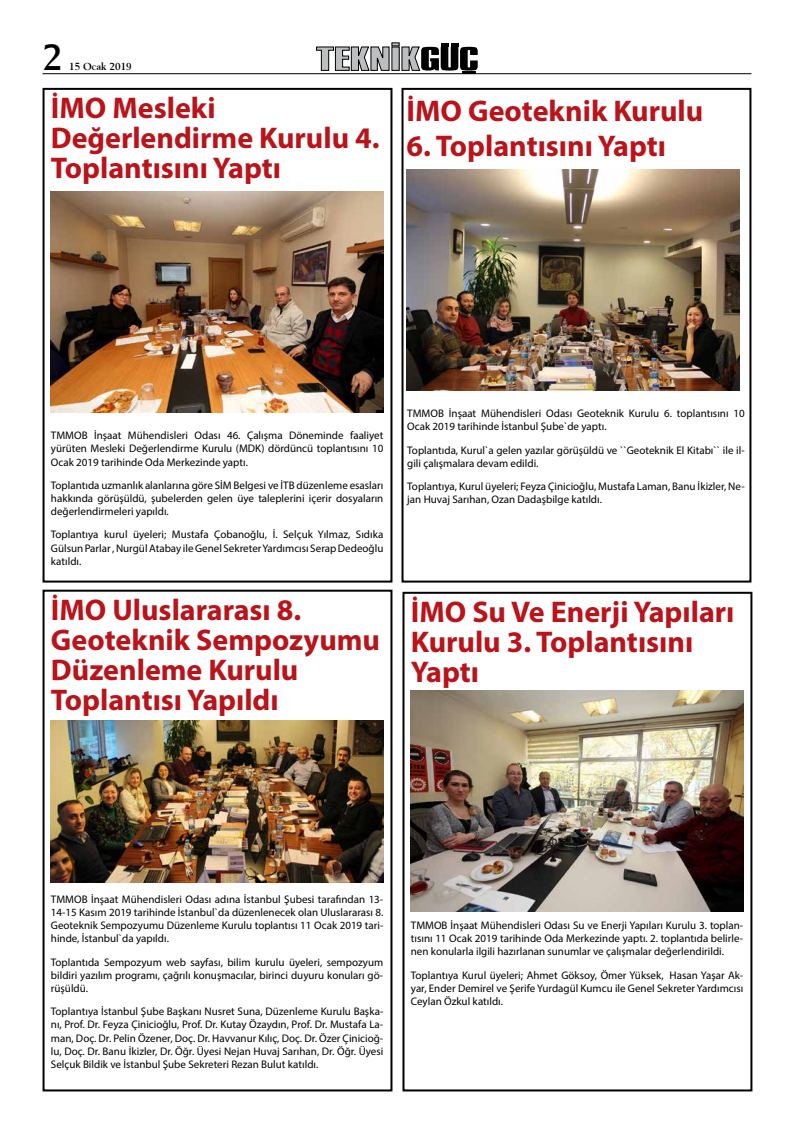
<style>
.page{position:relative;width:794px;height:1134px;background:#fff}
.page>*{position:absolute;margin:0;border:0;box-sizing:border-box;transform-origin:0 0}
.t1{font:700 36px "Revival 565 BT";color:#000}
.t2{font:700 30px/30px "Myriad Pro";color:#ba1319}
.t3{font:11px/13.2px "Myriad Pro";color:#000;text-align:justify}
.t4{font:700 10px "Revival 565 BT";color:#000}
</style>
<div class="page">
<svg style="left:316px;top:43px;width:162px;height:30px"></svg>
<hr style="left:43px;top:73px;width:708px;height:1px;background:#000">
<div style="left:401px;top:88px;width:350px;height:495px;border:2px solid #000"></div>
<div style="left:402px;top:592px;width:350px;height:499px;border:2px solid #000"></div>
<div style="left:43px;top:88px;width:349px;height:495px;border:2px solid #000"></div>
<img style="left:406px;top:169px;width:333px;height:222px">
<img style="left:411px;top:690px;width:332px;height:221px">
<img style="left:51px;top:191px;width:332px;height:222px">
<div style="left:43px;top:590px;width:349px;height:501px;border:2px solid #000"></div>
<img style="left:51px;top:720px;width:332px;height:162px">
<h1 class="t1" style="left:43px;top:35px;width:22px">2</h1>
<p class="t4" style="left:69px;top:60px;width:64px">15 Ocak 2019</p>
<h2 class="t2" style="left:51px;top:92px;width:330px">İMO Mesleki<br>Değerlendirme Kurulu 4.<br>Toplantısını Yaptı</h2>
<h2 class="t2" style="left:406px;top:95px;width:298px">İMO Geoteknik Kurulu</h2>
<h2 class="t2" style="left:406px;top:130px;width:261px">6. Toplantısını Yaptı</h2>
<p class="t3" style="left:51px;top:429px;width:334px">TMMOB İnşaat Mühendisleri Odası 46. Çalışma Döneminde faaliyet yürüten Mesleki Değerlendirme Kurulu (MDK) dördüncü toplantısını 10<br>Ocak 2019 tarihinde Oda Merkezinde yaptı.</p>
<p class="t3" style="left:51px;top:478px;width:334px">Toplantıda uzmanlık alanlarına göre SİM Belgesi ve İTB düzenleme esasları hakkında görüşüldü, şubelerden gelen üye taleplerini içerir dosyaların değerlendirmeleri yapıldı.</p>
<p class="t3" style="left:51px;top:528px;width:334px">Toplantıya kurul üyeleri; Mustafa Çobanoğlu, İ. Selçuk Yılmaz, Sıdıka Gülsun Parlar , Nurgül Atabay ile Genel Sekreter Yardımcısı Serap Dedeoğlu katıldı.</p>
<h2 class="t2" style="left:51px;top:594px;width:331px">İMO Uluslararası 8.<br>Geoteknik Sempozyumu<br>Düzenleme Kurulu<br>Toplantısı Yapıldı</h2>
<p class="t3" style="left:407px;top:407px;width:339px">TMMOB İnşaat Mühendisleri Odası Geoteknik Kurulu 6. toplantısını 10<br>Ocak 2019 tarihinde İstanbul Şube`de yaptı.</p>
<p class="t3" style="left:407px;top:443px;width:339px">Toplantıda, Kurul`a gelen yazılar görüşüldü ve ``Geoteknik El Kitabı`` ile il&shy;gili çalışmalara devam edildi.</p>
<p class="t3" style="left:407px;top:479px;width:339px">Toplantıya, Kurul üyeleri; Feyza Çinicioğlu, Mustafa Laman, Banu İkizler, Ne&shy;jan Huvaj Sarıhan, Ozan Dadaşbilge katıldı.</p>
<h2 class="t2" style="left:411px;top:596px;width:325px">İMO Su Ve Enerji Yapıları<br>Kurulu 3. Toplantısını<br>Yaptı</h2>
<p class="t3" style="left:51px;top:892px;width:334px">TMMOB İnşaat Mühendisleri Odası adına İstanbul Şubesi tarafından 13- 14-15 Kasım 2019 tarihinde İstanbul`da düzenlenecek olan Uluslararası 8.<br>Geoteknik Sempozyumu Düzenleme Kurulu toplantısı 11 Ocak 2019 tari&shy;hinde, İstanbul`da yapıldı.</p>
<p class="t3" style="left:51px;top:955px;width:334px">Toplantıda Sempozyum web sayfası, bilim kurulu üyeleri, sempozyum bildiri yazılım programı, çağrılı konuşmacılar, birinci duyuru konuları gö&shy;rüşüldü.</p>
<p class="t3" style="left:51px;top:1005px;width:334px">Toplantıya İstanbul Şube Başkanı Nusret Suna, Düzenleme Kurulu Başka&shy;nı, Prof. Dr. Feyza Çinicioğlu, Prof. Dr. Kutay Özaydın, Prof. Dr. Mustafa La&shy;man, Doç. Dr. Pelin Özener, Doç. Dr. Havvanur Kılıç, Doç. Dr. Özer Çinicioğ&shy;lu, Doç. Dr. Banu İkizler, Dr. Öğr. Üyesi Nejan Huvaj Sarıhan, Dr. Öğr. Üyesi Selçuk Bildik ve İstanbul Şube Sekreteri Rezan Bulut katıldı.</p>
<p class="t3" style="left:411px;top:918px;width:334px">TMMOB İnşaat Mühendisleri Odası Su ve Enerji Yapıları Kurulu 3. toplan&shy;tısını 11 Ocak 2019 tarihinde Oda Merkezinde yaptı. 2. toplantıda belirle&shy;nen konularla ilgili hazırlanan sunumlar ve çalışmalar değerlendirildi.</p>
<p class="t3" style="left:411px;top:968px;width:334px">Toplantıya Kurul üyeleri; Ahmet Göksoy, Ömer Yüksek, Hasan Yaşar Ak&shy;yar, Ender Demirel ve Şerife Yurdagül Kumcu ile Genel Sekreter Yardımcısı Ceylan Özkul katıldı.</p>
</div>
